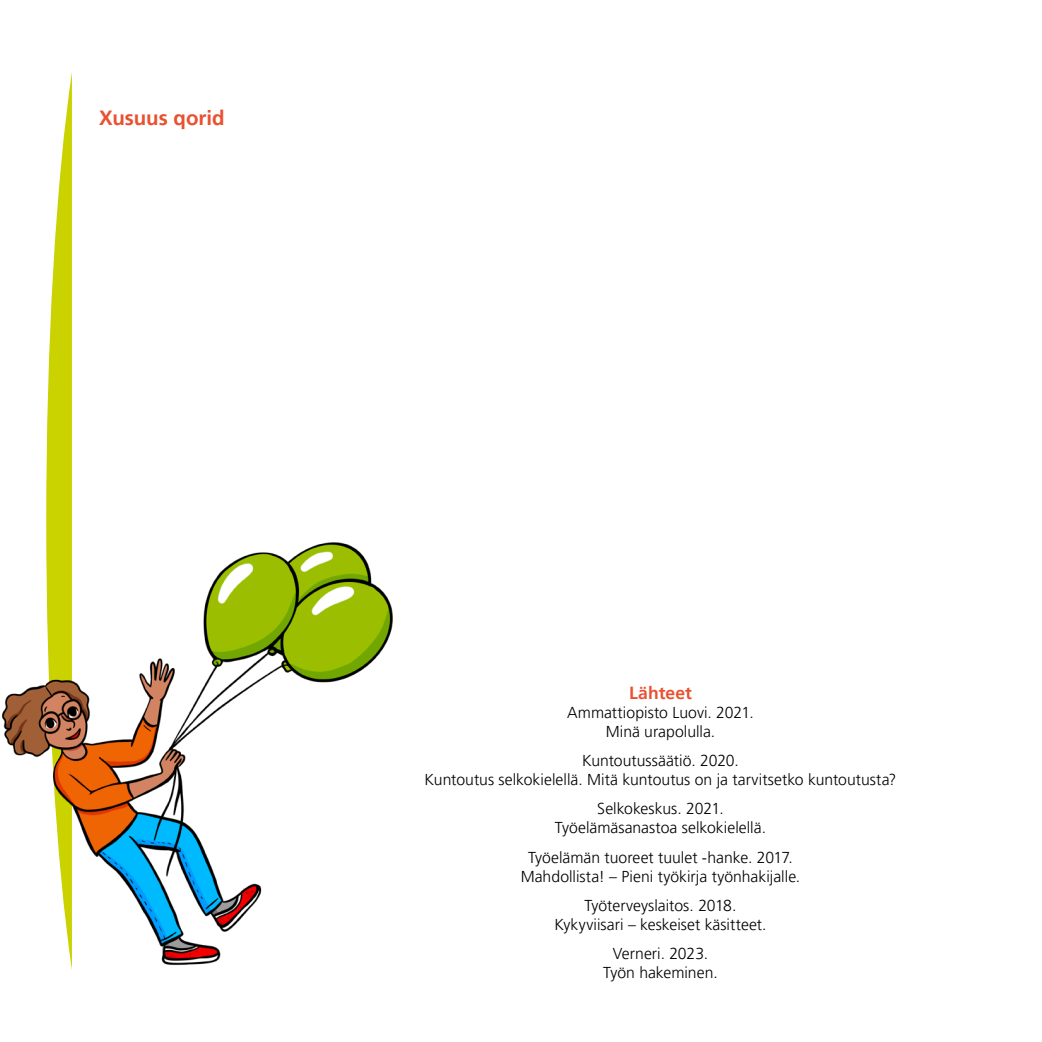
<style>
.page{position:relative;width:1042px;height:1042px;background:#fff}
.page>*{position:absolute;margin:0;border:0;box-sizing:border-box;transform-origin:0 0}
.t1{font:700 20.47px "Frutiger LT Pro";letter-spacing:-.005em;color:#e95130}
.t2{font:700 17.5px "Frutiger LT Pro";letter-spacing:.005em;color:#e95130}
.t3{font:300 15.75px/18.9px "Frutiger LT Pro";color:#000;text-align:center}
</style>
<div class="page">
<svg style="left:46px;top:72px;width:26px;height:461px"></svg>
<img style="left:2px;top:533px;width:391px;height:437px">
<p class="t1" style="left:99px;top:105px;width:127px">Xusuus qorid</p>
<p class="t2" style="left:629px;top:682px;width:65px">Lähteet</p>
<p class="t3" style="left:567px;top:703px;width:188px">Ammattiopisto Luovi. 2021.<br>Minä urapolulla.</p>
<p class="t3" style="left:424px;top:751px;width:473px">Kuntoutussäätiö. 2020.<br>Kuntoutus selkokielellä. Mitä kuntoutus on ja tarvitsetko kuntoutusta?</p>
<p class="t3" style="left:555px;top:799px;width:213px">Selkokeskus. 2021.<br>Työelämäsanastoa selkokielellä.</p>
<p class="t3" style="left:521px;top:848px;width:281px">Työelämän tuoreet tuulet -hanke. 2017.<br>Mahdollista! – Pieni työkirja työnhakijalle.</p>
<p class="t3" style="left:554px;top:896px;width:214px">Työterveyslaitos. 2018.<br>Kykyviisari – keskeiset käsitteet.</p>
<p class="t3" style="left:603px;top:944px;width:116px">Verneri. 2023.<br>Työn hakeminen.</p>
</div>
